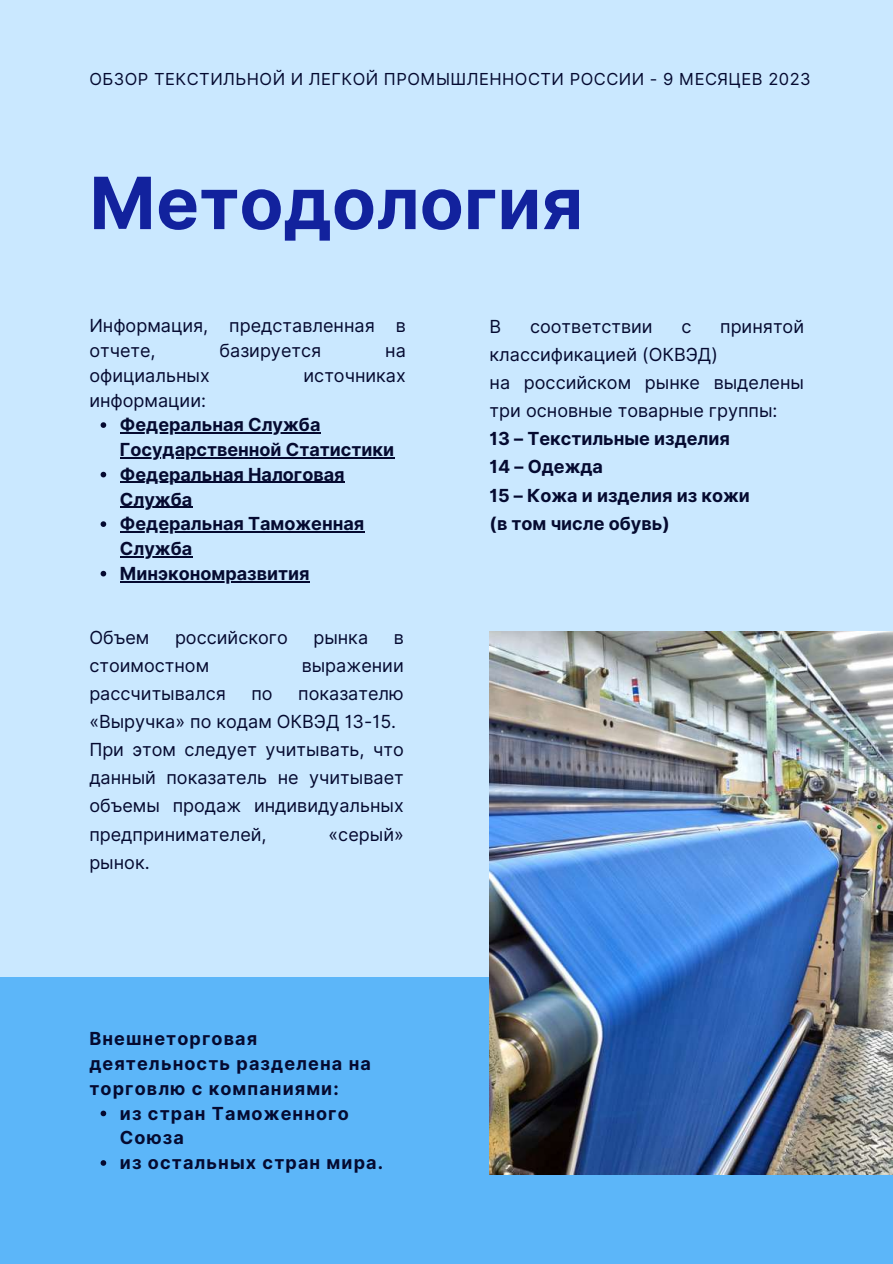
<style>
.page{position:relative;width:893px;height:1264px;background:#fff}
.page>*{position:absolute;margin:0;border:0;box-sizing:border-box;transform-origin:0 0}
.t1{font:700 72px "Inter";color:#12229d}
.t2{font:18px/28.2px "Inter";color:#050a30}
.t3{font:700 18px/24.8px "Inter";color:#050a30}
.t4{font:700 18px/24.8px "Inter";letter-spacing:.065em;color:#050a30}
.t5{font:700 18px/24.8px "Inter";letter-spacing:.06em;color:#050a30}
.t6{font:16.5px "Inter";letter-spacing:.03em;color:#050a30}
</style>
<div class="page">
<div style="left:0;top:0;width:892px;height:1263px;background:#cae8ff"></div>
<div style="left:0;top:977px;width:892px;height:286px;background:#5cb6f9"></div>
<img style="left:489px;top:631px;width:403px;height:543px">
<svg style="left:101px;top:422px;width:5px;height:6px"></svg>
<hr style="left:120px;top:432px;width:200px;height:1px;background:#050a30">
<hr style="left:120px;top:457px;width:274px;height:1px;background:#050a30">
<svg style="left:101px;top:472px;width:5px;height:5px"></svg>
<hr style="left:120px;top:482px;width:224px;height:1px;background:#050a30">
<hr style="left:120px;top:506px;width:72px;height:2px;background:#050a30">
<svg style="left:101px;top:521px;width:5px;height:6px"></svg>
<hr style="left:120px;top:531px;width:244px;height:1px;background:#050a30">
<hr style="left:120px;top:556px;width:72px;height:1px;background:#050a30">
<svg style="left:101px;top:571px;width:5px;height:5px"></svg>
<hr style="left:120px;top:581px;width:189px;height:1px;background:#050a30">
<svg style="left:101px;top:1110px;width:5px;height:6px"></svg>
<svg style="left:101px;top:1160px;width:5px;height:5px"></svg>
<p class="t6" style="left:89px;top:69px;width:722px">ОБЗОР ТЕКСТИЛЬНОЙ И ЛЕГКОЙ ПРОМЫШЛЕННОСТИ РОССИИ - 9 МЕСЯЦЕВ 2023</p>
<h1 class="t1" style="left:89px;top:160px;width:495px">Методология</h1>
<p class="t2" style="left:89px;top:313px;width:318px;line-height:24.8px">Информация, представленная в отчете,</p>
<p class="t2" style="left:219px;top:336px;width:103px">базируется</p>
<p class="t2" style="left:385px;top:336px;width:22px">на</p>
<p class="t2" style="left:89px;top:361px;width:122px">официальных</p>
<p class="t2" style="left:303px;top:361px;width:104px">источниках</p>
<p class="t2" style="left:89px;top:386px;width:118px">информации:</p>
<p class="t3" style="left:120px;top:412px;width:276px">Федеральная Служба<br>Государственной Статистики<br>Федеральная Налоговая<br>Служба<br>Федеральная Таможенная<br>Служба<br>Минэкономразвития</p>
<p class="t2" style="left:89px;top:623px;width:62px">Объем</p>
<p class="t2" style="left:175px;top:623px;width:114px">российского</p>
<p class="t2" style="left:313px;top:623px;width:56px">рынка</p>
<p class="t2" style="left:393px;top:623px;width:12px">в</p>
<p class="t2" style="left:89px;top:651px;width:121px">стоимостном</p>
<p class="t2" style="left:302px;top:651px;width:104px">выражении</p>
<p class="t2" style="left:89px;top:679px;width:138px">рассчитывался</p>
<p class="t2" style="left:251px;top:679px;width:23px">по</p>
<p class="t2" style="left:89px;top:679px;width:316px;text-indent:209px">показателю «Выручка» по кодам ОКВЭД 13-15.<br>При этом следует учитывать, что данный показатель не учитывает объемы продаж индивидуальных предпринимателей,</p>
<p class="t2" style="left:328px;top:820px;width:77px">«серый»</p>
<p class="t2" style="left:89px;top:848px;width:62px">рынок.</p>
<p class="t4" style="left:89px;top:1026px;width:283px">Внешнеторговая деятельность разделена на торговлю с компаниями:</p>
<p class="t5" style="left:120px;top:1100px;width:265px">из стран Таможенного<br>Союза<br>из остальных стран мира.</p>
<p class="t2" style="left:489px;top:312px;width:13px">В</p>
<p class="t2" style="left:530px;top:312px;width:124px">соответствии</p>
<p class="t2" style="left:681px;top:312px;width:12px">с</p>
<p class="t2" style="left:720px;top:312px;width:85px">принятой</p>
<p class="t2" style="left:489px;top:340px;width:316px">классификацией (ОКВЭД)<br>на российском рынке выделены три основные товарные группы:</p>
<p class="t3" style="left:489px;top:424px;width:262px;line-height:28.2px">13 – Текстильные изделия<br>14 – Одежда<br>15 – Кожа и изделия из кожи (в том числе обувь)</p>
</div>
